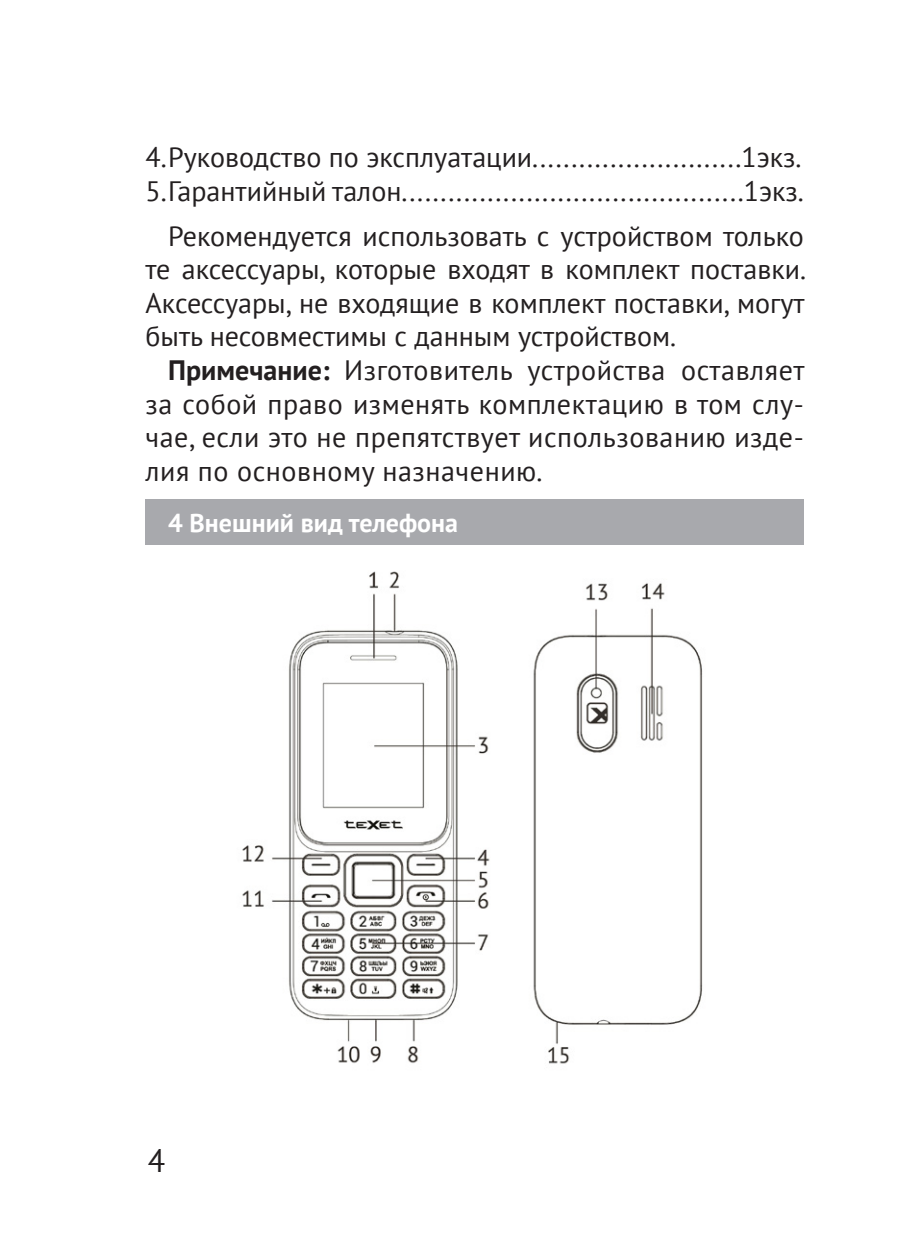
<style>
.page{position:relative;width:904px;height:1255px;background:#fff}
.page>*{position:absolute;margin:0;border:0;box-sizing:border-box;transform-origin:0 0}
.t1{font:32px "PT Sans";color:#231f20}
.t2{font:28px/33.6px "PT Sans";color:#231f20;text-align:justify}
.t3{font:700 26px "PT Sans";color:#fff}
.s1{font-weight:700}
</style>
<div class="page">
<div style="left:145px;top:499px;width:658px;height:45px;background:#a8a9ad"></div>
<img style="left:242px;top:571px;width:461px;height:493px">
<p class="t2" style="left:145px;top:140px;width:659px">4.Руководство по эксплуатации...........................1экз.<br>5.Гарантийный талон............................................1экз.</p>
<p class="t2" style="left:145px;top:218px;width:661px;text-indent:23px">Рекомендуется использовать с устройством только те аксессуары, которые входят в комплект поставки.<br>Аксессуары, не входящие в комплект поставки, могут быть несовместимы с данным устройством.</p>
<p class="t2" style="left:145px;top:353px;width:660px;text-indent:23px"><span class="s1">Примечание:</span> Изготовитель устройства оставляет за собой право изменять комплектацию в том слу&shy;чае, если это не препятствует использованию изде&shy;лия по основному назначению.</p>
<p class="t3" style="left:168px;top:505px;width:291px">4 Внешний вид телефона</p>
<p class="t1" style="left:148px;top:1139px;width:19px">4</p>
</div>
